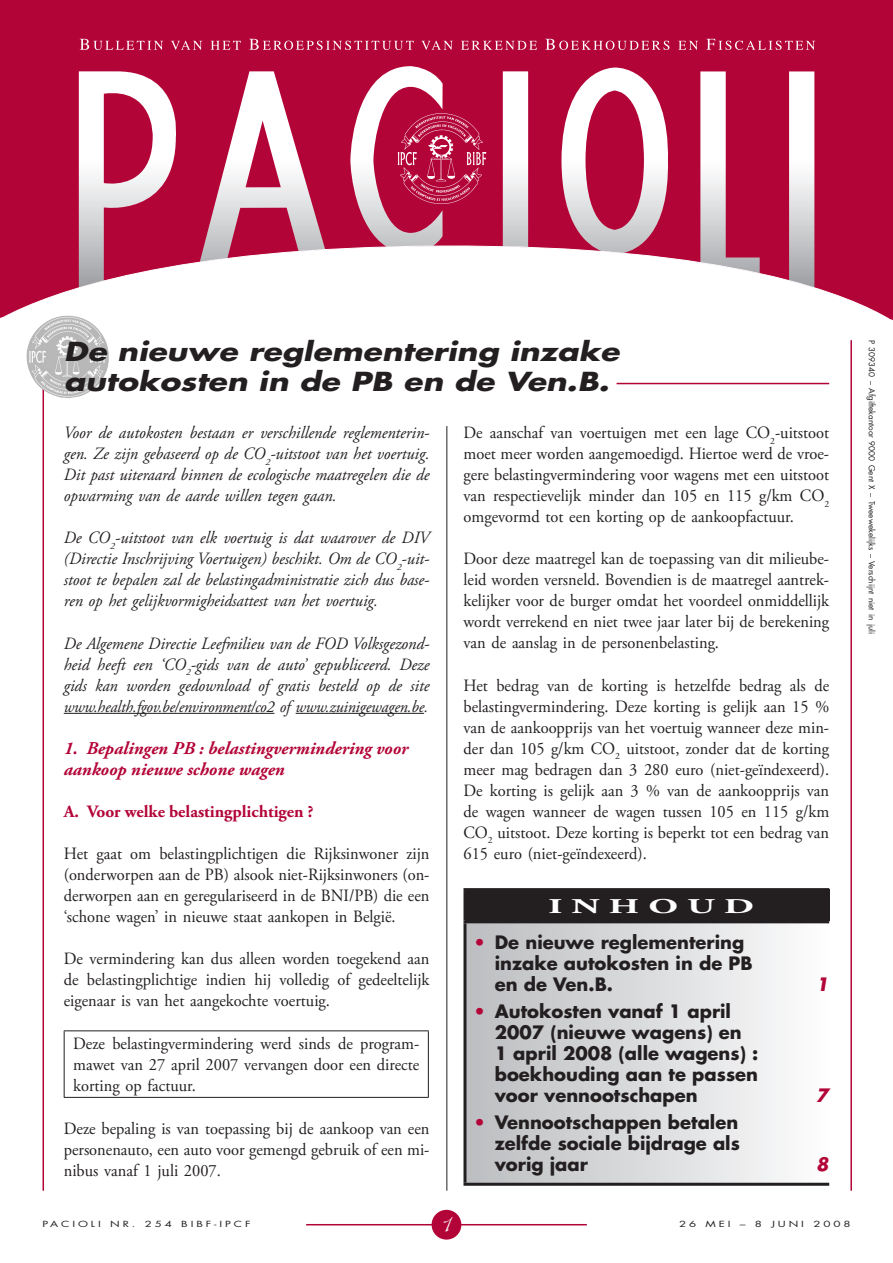
<style>
.page{position:relative;width:893px;height:1263px;background:#fff}
.page>*{position:absolute;margin:0;border:0;box-sizing:border-box;transform-origin:0 0}
.pag_nr{font:27px "Phyllis D";color:#fff}
.T0_2_lijnen{font:italic 700 25.5px/30px "Futura";color:#231f20;scale:1.23 1}
.Inhoud_titel{font:700 21px "Adobe Garamond Pro";color:#fff;scale:1.8 1}
.Inhoud{font:700 18px/21px "Futura Std";color:#231f20}
.T1{font:italic 700 18px/21px "Adobe Garamond Pro";color:#b30437}
.Inhoud-2{font:italic 700 18px "Futura";color:#b30437}
.Body_W{font:17.25px/21px "Adobe Garamond Pro";color:#231f20;text-align:justify;scale:.95 1}
.Inleiding{font:italic 17.25px/21px "Adobe Garamond Pro";color:#231f20;text-align:justify;scale:.95 1}
.Body{font:17.25px/21px "Adobe Garamond Pro";color:#231f20;text-align:justify;scale:.95 1}
.T2_zw{font:700 17.25px "Adobe Garamond Pro";color:#b30437}
.Inleiding-2{font:italic 16.8px "Adobe Garamond Pro";letter-spacing:-.01em;color:#231f20;scale:.95 1}
.Kaft_sp2{font:8.25px "Futura Std";color:#231f20}
.Kaft_sp1{font:8.25px "Futura Std";letter-spacing:.25em;color:#231f20;scale:1.4 1}
.s1{color:#b30437}
</style>
<div class="page">
<div style="left:0;top:0;width:893px;height:244px;background:#b30437"></div>
<svg style="left:79px;top:71px;width:104px;height:173px"></svg>
<svg style="left:350px;top:66px;width:93px;height:178px"></svg>
<svg style="left:200px;top:71px;width:125px;height:173px"></svg>
<svg style="left:503px;top:71px;width:25px;height:173px"></svg>
<svg style="left:789px;top:71px;width:25px;height:173px"></svg>
<svg style="left:700px;top:71px;width:60px;height:173px"></svg>
<svg style="left:561px;top:66px;width:108px;height:178px"></svg>
<svg style="left:0;top:244px;width:893px;height:76px"></svg>
<img style="left:397px;top:107px;width:90px;height:104px">
<svg style="left:80px;top:39px;width:83px;height:11px"></svg>
<svg style="left:171px;top:41px;width:31px;height:9px"></svg>
<svg style="left:211px;top:41px;width:30px;height:9px"></svg>
<svg style="left:249px;top:39px;width:165px;height:11px;background:#c2375f"></svg>
<svg style="left:421px;top:41px;width:32px;height:9px"></svg>
<svg style="left:461px;top:41px;width:76px;height:9px"></svg>
<svg style="left:545px;top:39px;width:124px;height:11px"></svg>
<svg style="left:678px;top:41px;width:20px;height:9px"></svg>
<svg style="left:706px;top:39px;width:109px;height:11px"></svg>
<hr style="left:43px;top:340px;width:1px;height:851px;background:#b30437">
<hr style="left:850px;top:340px;width:2px;height:851px;background:#b30437">
<hr style="left:306px;top:1224px;width:281px;height:1px;background:#b30437">
<div style="left:432px;top:1210px;width:29px;height:29px;background:#b30437;border-radius:50%"></div>
<img style="left:26px;top:316px;width:84px;height:82px">
<hr style="left:446px;top:426px;width:1px;height:765px;background:#231f20">
<div style="left:465px;top:890px;width:364px;height:32px;background:#231f20"></div>
<div style="left:465px;top:922px;width:364px;height:262px;background:linear-gradient(to right,#bbbcbf,#fcfcfd)"></div>
<hr style="left:463px;top:888px;width:366px;height:3px;background:#231f20">
<hr style="left:463px;top:891px;width:3px;height:29px;background:#231f20">
<hr style="left:463px;top:920px;width:366px;height:3px;background:#231f20">
<hr style="left:463px;top:923px;width:3px;height:260px;background:#231f20">
<hr style="left:463px;top:1183px;width:366px;height:3px;background:#231f20">
<hr style="left:616px;top:383px;width:213px;height:1px;background:#b30437">
<hr style="left:64px;top:713px;width:210px;height:1px;background:#231f20">
<hr style="left:296px;top:713px;width:128px;height:1px;background:#231f20">
<hr style="left:64px;top:1030px;width:365px;height:1px;background:#231f20">
<hr style="left:64px;top:1031px;width:1px;height:66px;background:#231f20">
<hr style="left:428px;top:1031px;width:1px;height:66px;background:#231f20">
<hr style="left:64px;top:1097px;width:365px;height:1px;background:#231f20">
<p class="T0_2_lijnen" style="left:64px;top:336px;width:453px">De nieuwe reglementering inzake autokosten in de PB en de Ven.B.</p>
<p class="Inleiding" style="left:64px;top:423px;width:386px">Voor de autokosten bestaan er verschillende reglementerin‑ gen. Ze zijn gebaseerd op de CO<sub>2</sub>‑uitstoot van het voertuig.<br>Dit past uiteraard binnen de ecologische maatregelen die de opwarming van de aarde willen tegen gaan.</p>
<p class="Inleiding" style="left:64px;top:528px;width:386px">De CO<sub>2</sub>‑uitstoot van elk voertuig is dat waarover de DIV (Directie Inschrijving Voertuigen) beschikt. Om de CO<sub>2</sub>‑uit‑ stoot te bepalen zal de belastingadministratie zich dus base‑ ren op het gelijkvormigheidsattest van het voertuig.</p>
<p class="Inleiding" style="left:64px;top:633px;width:386px">De Algemene Directie Leefmilieu van de FOD Volksgezond‑ heid heeft een ‘CO<sub>2</sub>‑gids van de auto’ gepubliceerd. Deze gids kan worden gedownload of gratis besteld op de site</p>
<p class="Inleiding-2" style="left:64px;top:696px;width:385px">www.health.fgov.be/environment/co2 of www.zuinigewagen.be.</p>
<p class="T1" style="left:64px;top:738px;width:346px">1. Bepalingen PB : belastingvermindering voor aankoop nieuwe schone wagen</p>
<p class="T2_zw" style="left:64px;top:802px;width:251px">A. Voor welke belastingplichtigen ?</p>
<p class="Body" style="left:64px;top:844px;width:386px">Het gaat om belastingplichtigen die Rijksinwoner zijn (onderworpen aan de PB) alsook niet-Rijksinwoners (on&shy;derworpen aan en geregulariseerd in de BNI/PB) die een ‘schone wagen’ in nieuwe staat aankopen in België.</p>
<p class="Body_W" style="left:64px;top:949px;width:386px">De vermindering kan dus alleen worden toegekend aan de belastingplichtige indien hij volledig of gedeeltelijk eigenaar is van het aangekochte voertuig.</p>
<p class="Body_W" style="left:73px;top:1034px;width:366px">Deze belastingvermindering werd sinds de program&shy;mawet van 27 april 2007 vervangen door een directe korting op factuur.</p>
<p class="Body_W" style="left:64px;top:1119px;width:386px">Deze bepaling is van toepassing bij de aankoop van een personenauto, een auto voor gemengd gebruik of een mi&shy;nibus vanaf 1 juli 2007.</p>
<p class="Body_W" style="left:463px;top:423px;width:386px">De aanschaf van voertuigen met een lage CO<sub>2</sub>-uitstoot moet meer worden aangemoedigd. Hiertoe werd de vroe&shy;gere belastingvermindering voor wagens met een uitstoot van respectievelijk minder dan 105 en 115 g/km CO<sub>2 </sub>omgevormd tot een korting op de aankoopfactuur.</p>
<p class="Body_W" style="left:463px;top:549px;width:386px">Door deze maatregel kan de toepassing van dit milieube&shy;leid worden versneld. Bovendien is de maatregel aantrek&shy;kelijker voor de burger omdat het voordeel onmiddellijk wordt verrekend en niet twee jaar later bij de berekening van de aanslag in de personenbelasting.</p>
<p class="Body_W" style="left:463px;top:675px;width:386px">Het bedrag van de korting is hetzelfde bedrag als de belastingvermindering. Deze korting is gelijk aan 15 % van de aankoopprijs van het voertuig wanneer deze min&shy;der dan 105 g/km CO<sub>2</sub> uitstoot, zonder dat de korting meer mag bedragen dan 3 280 euro (niet-geïndexeerd).<br>De korting is gelijk aan 3 % van de aankoopprijs van de wagen wanneer de wagen tussen 105 en 115 g/km CO<sub>2</sub> uitstoot. Deze korting is beperkt tot een bedrag van 615 euro (niet-geïndexeerd).</p>
<p class="Inhoud_titel" style="left:548px;top:894px;width:116px">I N H O U D</p>
<p class="Inhoud" style="left:495px;top:932px;width:259px;text-indent:-21px"><span class="s1">•</span> De nieuwe reglementering inzake autokosten in de PB en de Ven.B.</p>
<p class="Inhoud" style="left:495px;top:1001px;width:265px;text-indent:-21px"><span class="s1">•</span> Autokosten vanaf 1 april<br>2007 (nieuwe wagens) en<br>1 april 2008 (alle wagens) : boekhouding aan te passen voor vennootschapen</p>
<p class="Inhoud" style="left:495px;top:1112px;width:247px;text-align:justify;text-indent:-21px"><span class="s1">•</span> Vennootschappen betalen zelfde sociale bijdrage als vorig jaar</p>
<p class="Inhoud-2" style="left:816px;top:973px;width:14px">1</p>
<p class="Inhoud-2" style="left:816px;top:1084px;width:14px">7</p>
<p class="Inhoud-2" style="left:816px;top:1153px;width:14px">8</p>
<p class="Kaft_sp1" style="left:43px;top:1219px;width:150px">PACIOLI NR. 254 BIBF-IPCF</p>
<p class="pag_nr" style="left:440px;top:1209px;width:14px">1</p>
<p class="Kaft_sp1" style="left:679px;top:1219px;width:124px">26 MEI – 8 JUNI 2008</p>
<p class="Kaft_sp2" style="left:877px;top:340px;width:295px;rotate:90deg">P 309340 – Afgiftekantoor 9000 Gent X – Tweewekelijks – Verschijnt niet in juli</p>
</div>
